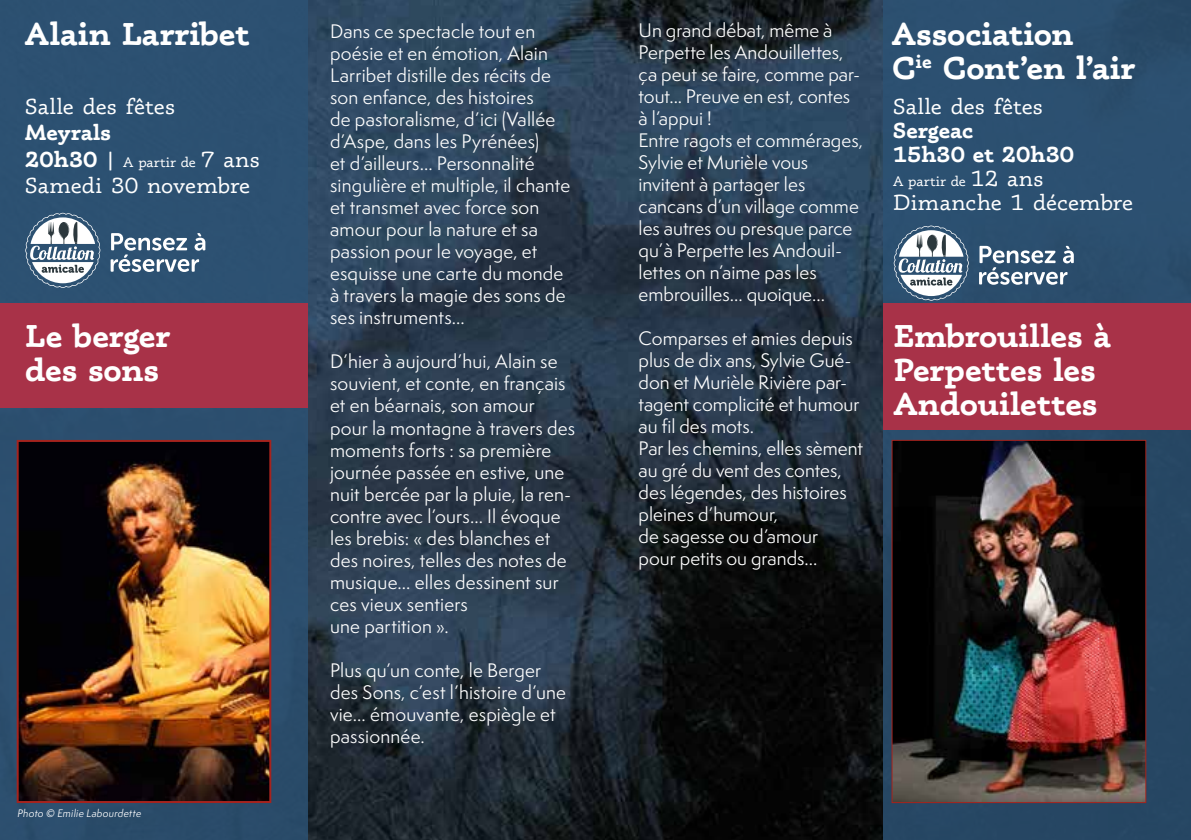
<style>
.page{position:relative;width:1191px;height:840px;background:#fff}
.page>*{position:absolute;margin:0;border:0;box-sizing:border-box;transform-origin:0 0}
.t1{font:700 32px/34px "Phoreus Cherokee";letter-spacing:.005em;color:#fff}
.t2{font:22px "Phoreus Cherokee";color:#fff}
.t3{font:700 22px/24px "Phoreus Cherokee";letter-spacing:.01em;color:#fff}
.t4{font:18px/22px "Semplicita Pro";letter-spacing:.005em;color:#fff}
.t5{font:14px "Phoreus Cherokee";letter-spacing:.005em;color:#fff}
.t6{font:italic 10px "Semplicita Pro";letter-spacing:.02em;color:#fff}
.s1{font-weight:700;font-size:22px}
.s2{font-size:22px}
</style>
<div class="page">
<img style="left:307px;top:0;width:576px;height:839px">
<div style="left:0;top:0;width:307px;height:839px;background:#2c5274"></div>
<div style="left:0;top:302px;width:308px;height:105px;background:#a83248"></div>
<img style="left:20px;top:442px;width:248px;height:357px">
<div style="left:17px;top:439px;width:254px;height:363px;border:2px solid #a5231e"></div>
<svg style="left:25px;top:213px;width:75px;height:75px"></svg>
<svg style="left:111px;top:233px;width:94px;height:39px"></svg>
<div style="left:883px;top:0;width:308px;height:839px;background:#2c5274"></div>
<div style="left:883px;top:302px;width:308px;height:127px;background:#a83248"></div>
<img style="left:893px;top:441px;width:251px;height:359px">
<div style="left:891px;top:439px;width:255px;height:363px;border:1px solid #a5231e"></div>
<svg style="left:893px;top:225px;width:75px;height:75px"></svg>
<svg style="left:979px;top:246px;width:94px;height:38px"></svg>
<h1 class="t1" style="left:25px;top:16px;width:226px">Alain Larribet</h1>
<p class="t2" style="left:25px;top:94px;width:151px">Salle des fêtes</p>
<p class="t3" style="left:25px;top:120px;width:87px">Meyrals</p>
<p class="t5" style="left:25px;top:154px;width:236px"><span class="s1">20h30</span> <span class="s2">|</span> A partir de <span class="s2">7 ans</span></p>
<p class="t2" style="left:25px;top:173px;width:227px">Samedi 30 novembre</p>
<h1 class="t1" style="left:25px;top:318px;width:146px">Le berger des sons</h1>
<p class="t4" style="left:330px;top:20px;width:242px">Dans ce spectacle tout en poésie et en émotion, Alain<br>Larribet distille des récits de son enfance, des histoires<br>de pastoralisme, d’ici (Vallée d’Aspe, dans les Pyrénées)<br>et d’ailleurs… Personnalité singulière et multiple, il chante et transmet avec force son amour pour la nature et sa passion pour le voyage, et esquisse une carte du monde à travers la magie des sons de ses instruments…</p>
<p class="t4" style="left:330px;top:350px;width:247px">D’hier à aujourd’hui, Alain se souvient, et conte, en français et en béarnais, son amour pour la montagne à travers des moments forts : sa première journée passée en estive, une nuit bercée par la pluie, la ren&shy;contre avec l’ours… Il évoque les brebis: « des blanches et des noires, telles des notes de musique… elles dessinent sur ces vieux sentiers<br>une partition ».</p>
<p class="t4" style="left:330px;top:658px;width:237px">Plus qu’un conte, le Berger des Sons, c’est l’histoire d’une vie… émouvante, espiègle et passionnée.</p>
<p class="t4" style="left:638px;top:19px;width:226px">Un grand débat, même à<br>Perpette les Andouillettes, ça peut se faire, comme par&shy;tout... Preuve en est, contes à l’appui !<br>Entre ragots et commérages,<br>Sylvie et Murièle vous invitent à partager les cancans d’un village comme les autres ou presque parce qu’à Perpette les Andouil&shy;lettes on n’aime pas les embrouilles… quoique…</p>
<p class="t4" style="left:638px;top:327px;width:226px">Comparses et amies depuis plus de dix ans, Sylvie Gué&shy;don et Murièle Rivière par&shy;tagent complicité et humour au fil des mots.<br>Par les chemins, elles sèment au gré du vent des contes, des légendes, des histoires pleines d’humour,<br>de sagesse ou d’amour<br>pour petits ou grands…</p>
<h1 class="t1" style="left:892px;top:16px;width:244px">Association<br>C<sup>ie</sup> Cont’en l’air</h1>
<p class="t2" style="left:893px;top:94px;width:151px">Salle des fêtes</p>
<p class="t3" style="left:893px;top:118px;width:182px">Sergeac<br>15h30 et 20h30</p>
<p class="t5" style="left:893px;top:173px;width:152px">A partir de <span class="s2">12 ans</span></p>
<p class="t2" style="left:893px;top:190px;width:242px">Dimanche 1 décembre</p>
<h1 class="t1" style="left:893px;top:318px;width:218px">Embrouilles à<br>Perpettes les<br>Andouilettes</h1>
<p class="t6" style="left:18px;top:805px;width:125px">Photo © Emilie Labourdette</p>
</div>
